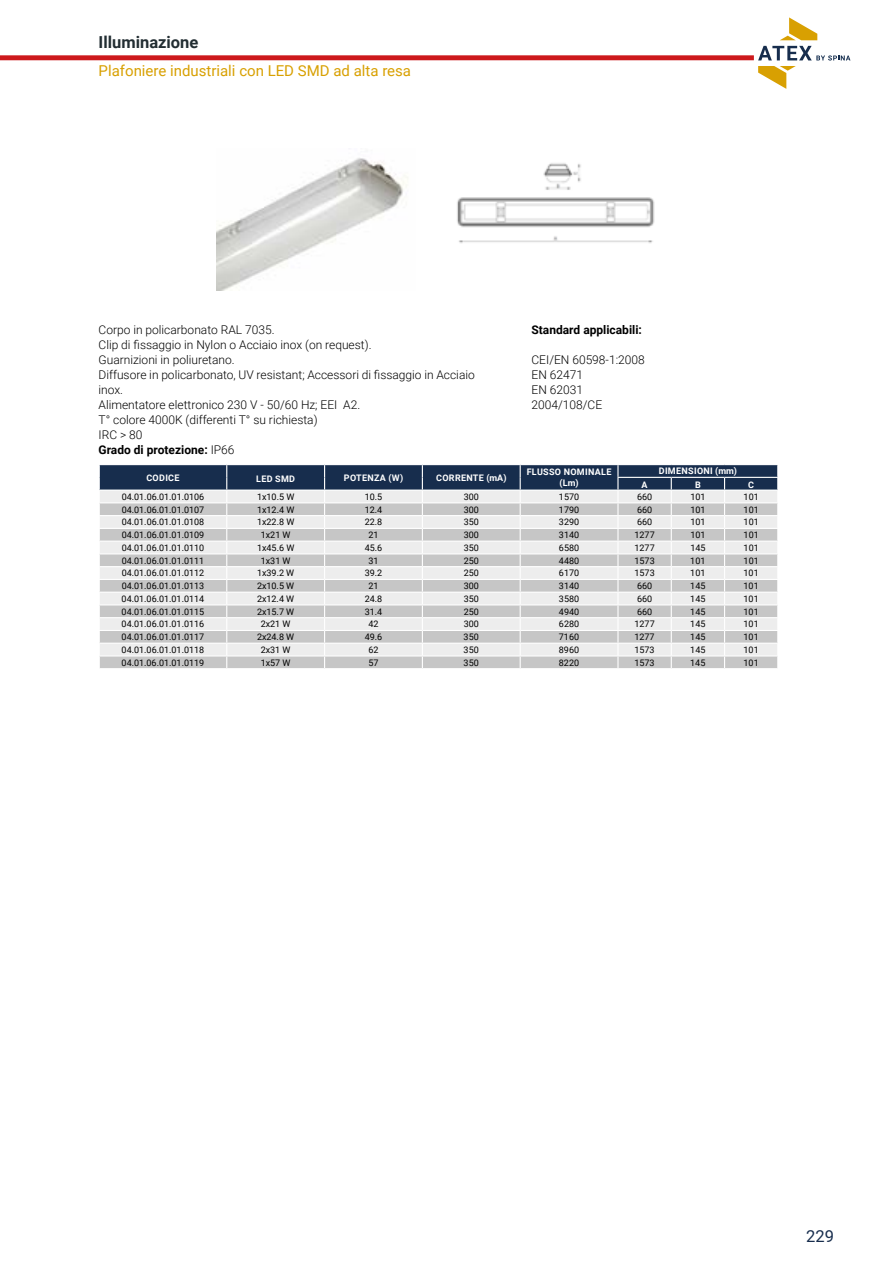
<style>
.page{position:relative;width:893px;height:1263px;background:#fff}
.page>*{position:absolute;margin:0;border:0;box-sizing:border-box;transform-origin:0 0}
.t1{font:700 16.5px "Roboto";color:#222d32}
.t2{font:16.5px "Roboto";color:#172d4d}
.t3{font:15px "Roboto";color:#d8a002}
.t4{font:300 12px/15px "Roboto";color:#000}
.t5{font:700 12px "Roboto";color:#000}
.t6{font:9px "Roboto";color:#000}
.t7{font:700 9px/10.5px "Roboto";letter-spacing:.035em;color:#fff;text-align:center}
.s1{font-weight:700}
</style>
<div class="page">
<img style="left:217px;top:158px;width:191px;height:132px">
<img style="left:457px;top:163px;width:198px;height:80px">
<svg style="left:99px;top:465px;width:679px;height:203px;background:#c6c8cc"></svg>
<div style="left:0;top:55px;width:754px;height:5px;background:#cd191c"></div>
<svg style="left:758px;top:46px;width:92px;height:43px"></svg>
<svg style="left:780px;top:17px;width:37px;height:23px"></svg>
<h1 class="t1" style="left:99px;top:31px;width:101px">Illuminazione</h1>
<h2 class="t3" style="left:99px;top:60px;width:314px">Plafoniere industriali con LED SMD ad alta resa</h2>
<p class="t4" style="left:99px;top:322px;width:378px">Corpo in policarbonato RAL 7035.<br>Clip di fissaggio in Nylon o Acciaio inox (on request).<br>Guarnizioni in poliuretano.<br>Diffusore in policarbonato, UV resistant; Accessori di fissaggio in Acciaio inox.<br>Alimentatore elettronico 230 V - 50/60 Hz; EEI A2.<br>T° colore 4000K (differenti T° su richiesta)<br>IRC &gt; 80<br><span class="s1">Grado di protezione:</span> IP66</p>
<h3 class="t5" style="left:531px;top:321px;width:112px">Standard applicabili:</h3>
<h3 class="t4" style="left:531px;top:352px;width:115px">CEI/EN 60598-1:2008<br>EN 62471<br>EN 62031<br>2004/108/CE</h3>
<p class="t7" style="left:146px;top:472px;width:35px">CODICE</p>
<p class="t7" style="left:256px;top:473px;width:40px">LED SMD</p>
<p class="t7" style="left:344px;top:472px;width:61px">POTENZA (W)</p>
<p class="t7" style="left:436px;top:472px;width:72px">CORRENTE (mA)</p>
<p class="t7" style="left:527px;top:467px;width:86px">FLUSSO NOMINALE (Lm)</p>
<p class="t7" style="left:659px;top:466px;width:80px">DIMENSIONI (mm)</p>
<p class="t7" style="left:642px;top:480px;width:8px">A</p>
<p class="t7" style="left:695px;top:480px;width:7px">B</p>
<p class="t7" style="left:748px;top:480px;width:7px">C</p>
<p class="t6" style="left:122px;top:490px;width:84px">04.01.06.01.01.0106</p>
<p class="t6" style="left:257px;top:490px;width:39px">1x10.5 W</p>
<p class="t6" style="left:365px;top:490px;width:19px">10.5</p>
<p class="t6" style="left:464px;top:490px;width:17px">300</p>
<p class="t6" style="left:559px;top:490px;width:22px">1570</p>
<p class="t6" style="left:637px;top:490px;width:17px">660</p>
<p class="t6" style="left:690px;top:490px;width:17px">101</p>
<p class="t6" style="left:744px;top:490px;width:17px">101</p>
<p class="t6" style="left:122px;top:503px;width:84px">04.01.06.01.01.0107</p>
<p class="t6" style="left:257px;top:503px;width:39px">1x12.4 W</p>
<p class="t6" style="left:365px;top:503px;width:19px">12.4</p>
<p class="t6" style="left:464px;top:503px;width:17px">300</p>
<p class="t6" style="left:559px;top:503px;width:22px">1790</p>
<p class="t6" style="left:637px;top:503px;width:17px">660</p>
<p class="t6" style="left:690px;top:503px;width:17px">101</p>
<p class="t6" style="left:744px;top:503px;width:17px">101</p>
<p class="t6" style="left:122px;top:516px;width:84px">04.01.06.01.01.0108</p>
<p class="t6" style="left:257px;top:516px;width:39px">1x22.8 W</p>
<p class="t6" style="left:365px;top:516px;width:19px">22.8</p>
<p class="t6" style="left:464px;top:516px;width:17px">350</p>
<p class="t6" style="left:559px;top:516px;width:22px">3290</p>
<p class="t6" style="left:637px;top:516px;width:17px">660</p>
<p class="t6" style="left:690px;top:516px;width:17px">101</p>
<p class="t6" style="left:744px;top:516px;width:17px">101</p>
<p class="t6" style="left:122px;top:529px;width:84px">04.01.06.01.01.0109</p>
<p class="t6" style="left:261px;top:529px;width:31px">1x21 W</p>
<p class="t6" style="left:368px;top:529px;width:12px">21</p>
<p class="t6" style="left:464px;top:529px;width:17px">300</p>
<p class="t6" style="left:559px;top:529px;width:22px">3140</p>
<p class="t6" style="left:634px;top:529px;width:22px">1277</p>
<p class="t6" style="left:690px;top:529px;width:17px">101</p>
<p class="t6" style="left:744px;top:529px;width:17px">101</p>
<p class="t6" style="left:122px;top:541px;width:84px">04.01.06.01.01.0110</p>
<p class="t6" style="left:257px;top:541px;width:39px">1x45.6 W</p>
<p class="t6" style="left:365px;top:541px;width:19px">45.6</p>
<p class="t6" style="left:464px;top:541px;width:17px">350</p>
<p class="t6" style="left:559px;top:541px;width:22px">6580</p>
<p class="t6" style="left:634px;top:541px;width:22px">1277</p>
<p class="t6" style="left:690px;top:541px;width:17px">145</p>
<p class="t6" style="left:744px;top:541px;width:17px">101</p>
<p class="t6" style="left:122px;top:554px;width:84px">04.01.06.01.01.0111</p>
<p class="t6" style="left:261px;top:554px;width:31px">1x31 W</p>
<p class="t6" style="left:368px;top:554px;width:12px">31</p>
<p class="t6" style="left:464px;top:554px;width:17px">250</p>
<p class="t6" style="left:559px;top:554px;width:22px">4480</p>
<p class="t6" style="left:634px;top:554px;width:22px">1573</p>
<p class="t6" style="left:690px;top:554px;width:17px">101</p>
<p class="t6" style="left:744px;top:554px;width:17px">101</p>
<p class="t6" style="left:122px;top:567px;width:84px">04.01.06.01.01.0112</p>
<p class="t6" style="left:257px;top:567px;width:39px">1x39.2 W</p>
<p class="t6" style="left:365px;top:567px;width:19px">39.2</p>
<p class="t6" style="left:464px;top:567px;width:17px">250</p>
<p class="t6" style="left:559px;top:567px;width:22px">6170</p>
<p class="t6" style="left:634px;top:567px;width:22px">1573</p>
<p class="t6" style="left:690px;top:567px;width:17px">101</p>
<p class="t6" style="left:744px;top:567px;width:17px">101</p>
<p class="t6" style="left:122px;top:580px;width:84px">04.01.06.01.01.0113</p>
<p class="t6" style="left:257px;top:580px;width:39px">2x10.5 W</p>
<p class="t6" style="left:368px;top:580px;width:12px">21</p>
<p class="t6" style="left:464px;top:580px;width:17px">300</p>
<p class="t6" style="left:559px;top:580px;width:22px">3140</p>
<p class="t6" style="left:637px;top:580px;width:17px">660</p>
<p class="t6" style="left:690px;top:580px;width:17px">145</p>
<p class="t6" style="left:744px;top:580px;width:17px">101</p>
<p class="t6" style="left:122px;top:592px;width:84px">04.01.06.01.01.0114</p>
<p class="t6" style="left:257px;top:592px;width:39px">2x12.4 W</p>
<p class="t6" style="left:365px;top:592px;width:19px">24.8</p>
<p class="t6" style="left:464px;top:592px;width:17px">350</p>
<p class="t6" style="left:559px;top:592px;width:22px">3580</p>
<p class="t6" style="left:637px;top:592px;width:17px">660</p>
<p class="t6" style="left:690px;top:592px;width:17px">145</p>
<p class="t6" style="left:744px;top:592px;width:17px">101</p>
<p class="t6" style="left:122px;top:605px;width:84px">04.01.06.01.01.0115</p>
<p class="t6" style="left:257px;top:605px;width:39px">2x15.7 W</p>
<p class="t6" style="left:365px;top:605px;width:19px">31.4</p>
<p class="t6" style="left:464px;top:605px;width:17px">250</p>
<p class="t6" style="left:559px;top:605px;width:22px">4940</p>
<p class="t6" style="left:637px;top:605px;width:17px">660</p>
<p class="t6" style="left:690px;top:605px;width:17px">145</p>
<p class="t6" style="left:744px;top:605px;width:17px">101</p>
<p class="t6" style="left:122px;top:618px;width:84px">04.01.06.01.01.0116</p>
<p class="t6" style="left:261px;top:618px;width:31px">2x21 W</p>
<p class="t6" style="left:368px;top:618px;width:12px">42</p>
<p class="t6" style="left:464px;top:618px;width:17px">300</p>
<p class="t6" style="left:559px;top:618px;width:22px">6280</p>
<p class="t6" style="left:634px;top:618px;width:22px">1277</p>
<p class="t6" style="left:690px;top:618px;width:17px">145</p>
<p class="t6" style="left:744px;top:618px;width:17px">101</p>
<p class="t6" style="left:122px;top:631px;width:84px">04.01.06.01.01.0117</p>
<p class="t6" style="left:257px;top:631px;width:39px">2x24.8 W</p>
<p class="t6" style="left:365px;top:631px;width:19px">49.6</p>
<p class="t6" style="left:464px;top:631px;width:17px">350</p>
<p class="t6" style="left:559px;top:631px;width:22px">7160</p>
<p class="t6" style="left:634px;top:631px;width:22px">1277</p>
<p class="t6" style="left:690px;top:631px;width:17px">145</p>
<p class="t6" style="left:744px;top:631px;width:17px">101</p>
<p class="t6" style="left:122px;top:643px;width:84px">04.01.06.01.01.0118</p>
<p class="t6" style="left:261px;top:643px;width:31px">2x31 W</p>
<p class="t6" style="left:368px;top:643px;width:12px">62</p>
<p class="t6" style="left:464px;top:643px;width:17px">350</p>
<p class="t6" style="left:559px;top:643px;width:22px">8960</p>
<p class="t6" style="left:634px;top:643px;width:22px">1573</p>
<p class="t6" style="left:690px;top:643px;width:17px">145</p>
<p class="t6" style="left:743px;top:643px;width:17px">101</p>
<p class="t6" style="left:122px;top:656px;width:84px">04.01.06.01.01.0119</p>
<p class="t6" style="left:261px;top:656px;width:31px">1x57 W</p>
<p class="t6" style="left:368px;top:656px;width:12px">57</p>
<p class="t6" style="left:464px;top:656px;width:17px">350</p>
<p class="t6" style="left:559px;top:656px;width:22px">8220</p>
<p class="t6" style="left:634px;top:656px;width:22px">1573</p>
<p class="t6" style="left:690px;top:656px;width:17px">145</p>
<p class="t6" style="left:743px;top:656px;width:17px">101</p>
<h1 class="t2" style="left:806px;top:1225px;width:29px">229</h1>
</div>
